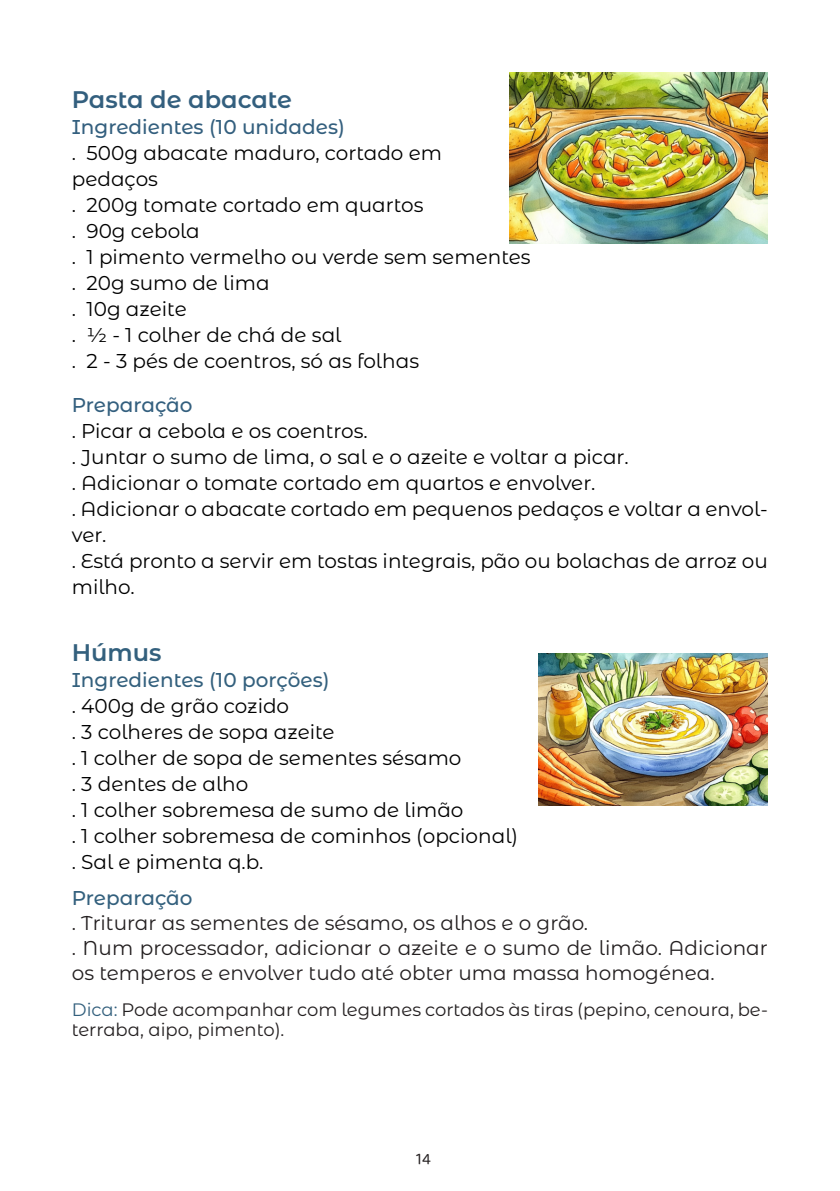
<style>
.page{position:relative;width:840px;height:1191px;background:#fff}
.page>*{position:absolute;margin:0;border:0;box-sizing:border-box;transform-origin:0 0}
.t1{font:600 24px "Montserrat Alternates";color:#335f7e}
.t2{font:600 24px "Montserrat Alternates";color:#33607d}
.t3{font:20px/26px "Montserrat Alternates";color:#000}
.t4{font:20px/25px "Montserrat Alternates";color:#231f20}
.t5{font:500 20px "Montserrat Alternates";color:#335f7e}
.t6{font:500 20px "Montserrat Alternates";color:#33607d}
.t7{font:18px/20px "Montserrat Alternates";color:#231f20}
.t8{font:16px "Baloo 2";color:#231f20}
.s1{color:#33607d}
</style>
<div class="page">
<img style="left:509px;top:72px;width:258px;height:172px">
<img style="left:538px;top:653px;width:229px;height:153px">
<p class="t1" style="left:72px;top:82px;width:222px">Pasta de abacate</p>
<p class="t5" style="left:72px;top:113px;width:274px">Ingredientes (10 unidades)</p>
<p class="t3" style="left:72px;top:139px;width:371px">. 500g abacate maduro, cortado em</p>
<p class="t3" style="left:72px;top:165px;width:88px">pedaços</p>
<p class="t3" style="left:72px;top:191px;width:353px">. 200g tomate cortado em quartos</p>
<p class="t3" style="left:72px;top:217px;width:129px">. 90g cebola</p>
<p class="t3" style="left:72px;top:243px;width:460px">. 1 pimento vermelho ou verde sem sementes</p>
<p class="t3" style="left:72px;top:269px;width:199px">. 20g sumo de lima</p>
<p class="t3" style="left:72px;top:295px;width:116px">. 10g azeite</p>
<p class="t3" style="left:72px;top:321px;width:271px">. ½ - 1 colher de chá de sal</p>
<p class="t3" style="left:72px;top:347px;width:348px">. 2 - 3 pés de coentros, só as folhas</p>
<p class="t5" style="left:72px;top:391px;width:122px">Preparação</p>
<p class="t3" style="left:72px;top:417px;width:297px">. Picar a cebola e os coentros.</p>
<p class="t3" style="left:72px;top:443px;width:558px">. Juntar o sumo de lima, o sal e o azeite e voltar a picar.</p>
<p class="t3" style="left:72px;top:469px;width:525px">. Adicionar o tomate cortado em quartos e envolver.</p>
<p class="t3" style="left:72px;top:495px;width:697px">. Adicionar o abacate cortado em pequenos pedaços e voltar a envol-</p>
<p class="t3" style="left:72px;top:521px;width:36px">ver.</p>
<p class="t3" style="left:72px;top:547px;width:697px">. Está pronto a servir em tostas integrais, pão ou bolachas de arroz ou milho.</p>
<p class="t2" style="left:72px;top:635px;width:91px">Húmus</p>
<p class="t6" style="left:72px;top:666px;width:259px">Ingredientes (10 porções)</p>
<p class="t3" style="left:72px;top:692px;width:219px">. 400g de grão cozido</p>
<p class="t3" style="left:72px;top:718px;width:264px">. 3 colheres de sopa azeite</p>
<p class="t3" style="left:72px;top:744px;width:391px">. 1 colher de sopa de sementes sésamo</p>
<p class="t3" style="left:72px;top:770px;width:178px">. 3 dentes de alho</p>
<p class="t3" style="left:72px;top:796px;width:393px">. 1 colher sobremesa de sumo de limão</p>
<p class="t3" style="left:72px;top:822px;width:447px">. 1 colher sobremesa de cominhos (opcional)</p>
<p class="t3" style="left:72px;top:848px;width:193px">. Sal e pimenta q.b.</p>
<p class="t6" style="left:72px;top:884px;width:122px">Preparação</p>
<p class="t4" style="left:72px;top:910px;width:517px">. Triturar as sementes de sésamo, os alhos e o grão.</p>
<p class="t4" style="left:72px;top:935px;width:697px">. Num processador, adicionar o azeite e o sumo de limão. Adicionar os temperos e envolver tudo até obter uma massa homogénea.</p>
<p class="t7" style="left:72px;top:999px;width:697px"><span class="s1">Dica:</span> Pode acompanhar com legumes cortados às tiras (pepino, cenoura, be&shy;terraba, aipo, pimento).</p>
<p class="t8" style="left:416px;top:1147px;width:16px">14</p>
</div>
